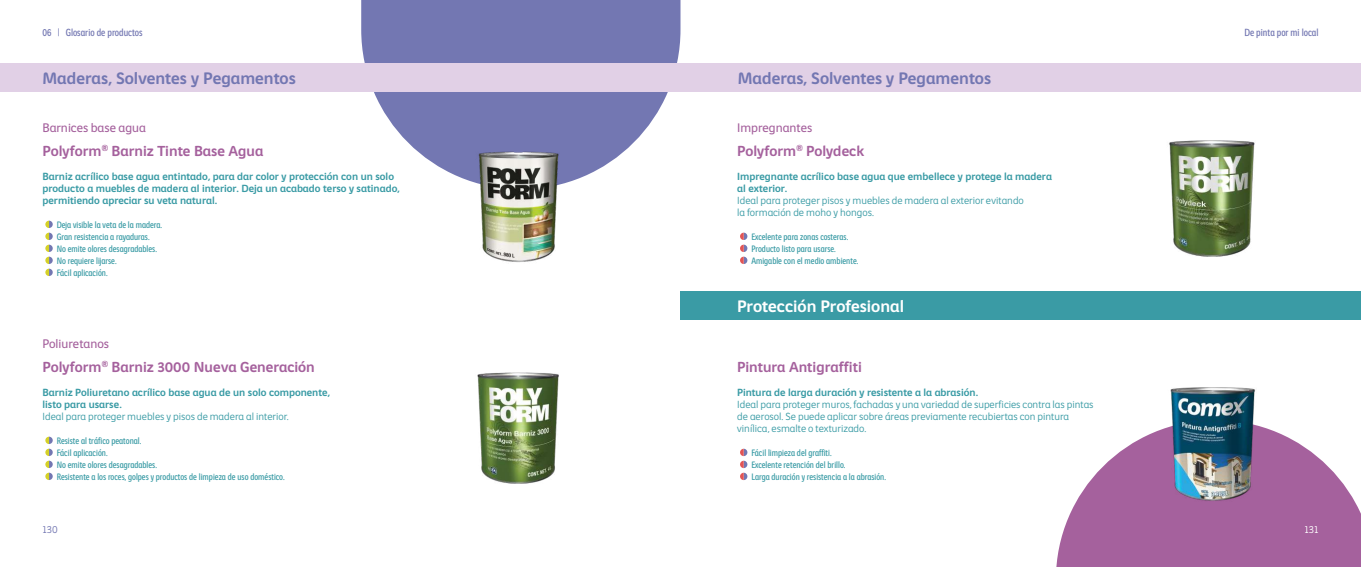
<style>
.page{position:relative;width:1361px;height:567px;background:#fff}
.page>*{position:absolute;margin:0;border:0;box-sizing:border-box;transform-origin:0 0}
.t1{font:700 16px "Comex";color:#7377b2}
.t2{font:700 16px "Comex";color:#fff}
.t3{font:700 14px "Comex";color:#a5619d}
.t4{font:500 12px "Comex";color:#a5619d}
.t5{font:700 10px/12px "Comex";color:#3a9ba5}
.t6{font:300 10px/12px "Comex";color:#3a9ba5}
.t7{font:500 condensed 10px "Comex";color:#7377b2}
.t8{font:300 10px "Comex";color:#7377b2}
.t9{font:300 10px "Comex";color:#fff}
.t10{font:500 condensed 9px/12px "Comex";color:#3a9ba5}
</style>
<div class="page">
<svg style="left:361px;top:0;width:319px;height:181px;fill:#7377b2"></svg>
<svg style="left:1056px;top:425px;width:305px;height:142px;fill:#a5619d"></svg>
<div style="left:0;top:64px;width:680px;height:28px;background:#e1d0e6"></div>
<div style="left:680px;top:64px;width:681px;height:28px;background:#e1d0e6"></div>
<svg style="left:45px;top:221px;width:8px;height:55px"></svg>
<svg style="left:45px;top:437px;width:8px;height:43px"></svg>
<img style="left:464px;top:144px;width:108px;height:118px">
<img style="left:477px;top:372px;width:82px;height:111px">
<svg style="left:740px;top:233px;width:7px;height:31px"></svg>
<img style="left:1169px;top:141px;width:86px;height:115px">
<div style="left:680px;top:292px;width:681px;height:28px;background:#3a9ba5"></div>
<svg style="left:740px;top:449px;width:7px;height:31px"></svg>
<img style="left:1168px;top:387px;width:90px;height:114px">
<p class="t7" style="left:43px;top:26px;width:102px">06 | Glosario de productos</p>
<h1 class="t1" style="left:43px;top:68px;width:255px">Maderas, Solventes y Pegamentos</h1>
<h1 class="t1" style="left:738px;top:68px;width:255px">Maderas, Solventes y Pegamentos</h1>
<h3 class="t4" style="left:43px;top:120px;width:105px">Barnices base agua</h3>
<h2 class="t3" style="left:43px;top:142px;width:222px">Polyform<sup>®</sup> Barniz Tinte Base Agua</h2>
<p class="t5" style="left:43px;top:170px;width:359px">Barniz acrílico base agua entintado, para dar color y protección con un solo producto a muebles de madera al interior. Deja un acabado terso y satinado, permitiendo apreciar su veta natural.</p>
<p class="t10" style="left:57px;top:219px;width:107px">Deja visible la veta de la madera.<br>Gran resistencia a rayaduras.<br>No emite olores desagradables.<br>No requiere lijarse.<br>Fácil aplicación.</p>
<h3 class="t4" style="left:43px;top:336px;width:68px">Poliuretanos</h3>
<h2 class="t3" style="left:43px;top:358px;width:274px">Polyform<sup>®</sup> Barniz 3000 Nueva Generación</h2>
<p class="t5" style="left:43px;top:386px;width:289px">Barniz Poliuretano acrílico base agua de un solo componente, listo para usarse.</p>
<p class="t6" style="left:43px;top:410px;width:248px">Ideal para proteger muebles y pisos de madera al interior.</p>
<p class="t10" style="left:57px;top:435px;width:230px">Resiste al tráfico peatonal.<br>Fácil aplicación.<br>No emite olores desagradables.<br>Resistente a los roces, golpes y productos de limpieza de uso doméstico.</p>
<h3 class="t4" style="left:737px;top:120px;width:77px">Impregnantes</h3>
<h2 class="t3" style="left:737px;top:142px;width:128px">Polyform<sup>®</sup> Polydeck</h2>
<p class="t5" style="left:737px;top:170px;width:316px">Impregnante acrílico base agua que embellece y protege la madera al exterior.</p>
<p class="t6" style="left:737px;top:194px;width:288px">Ideal para proteger pisos y muebles de madera al exterior evitando la formación de moho y hongos.</p>
<p class="t10" style="left:751px;top:231px;width:108px">Excelente para zonas costeras.<br>Producto listo para usarse.<br>Amigable con el medio ambiente.</p>
<h1 class="t2" style="left:737px;top:296px;width:168px">Protección Profesional</h1>
<h2 class="t3" style="left:737px;top:358px;width:126px">Pintura Antigraffiti</h2>
<p class="t5" style="left:737px;top:386px;width:242px">Pintura de larga duración y resistente a la abrasión.</p>
<p class="t6" style="left:737px;top:398px;width:358px">Ideal para proteger muros, fachadas y una variedad de superficies contra las pintas de aerosol. Se puede aplicar sobre áreas previamente recubiertas con pintura vinílica, esmalte o texturizado.</p>
<p class="t10" style="left:751px;top:447px;width:136px">Fácil limpieza del graffiti.<br>Excelente retención del brillo.<br>Larga duración y resistencia a la abrasión.</p>
<p class="t7" style="left:1244px;top:26px;width:76px">De pinta por mi local</p>
<p class="t8" style="left:43px;top:523px;width:17px">130</p>
<p class="t9" style="left:1304px;top:523px;width:16px">131</p>
</div>
